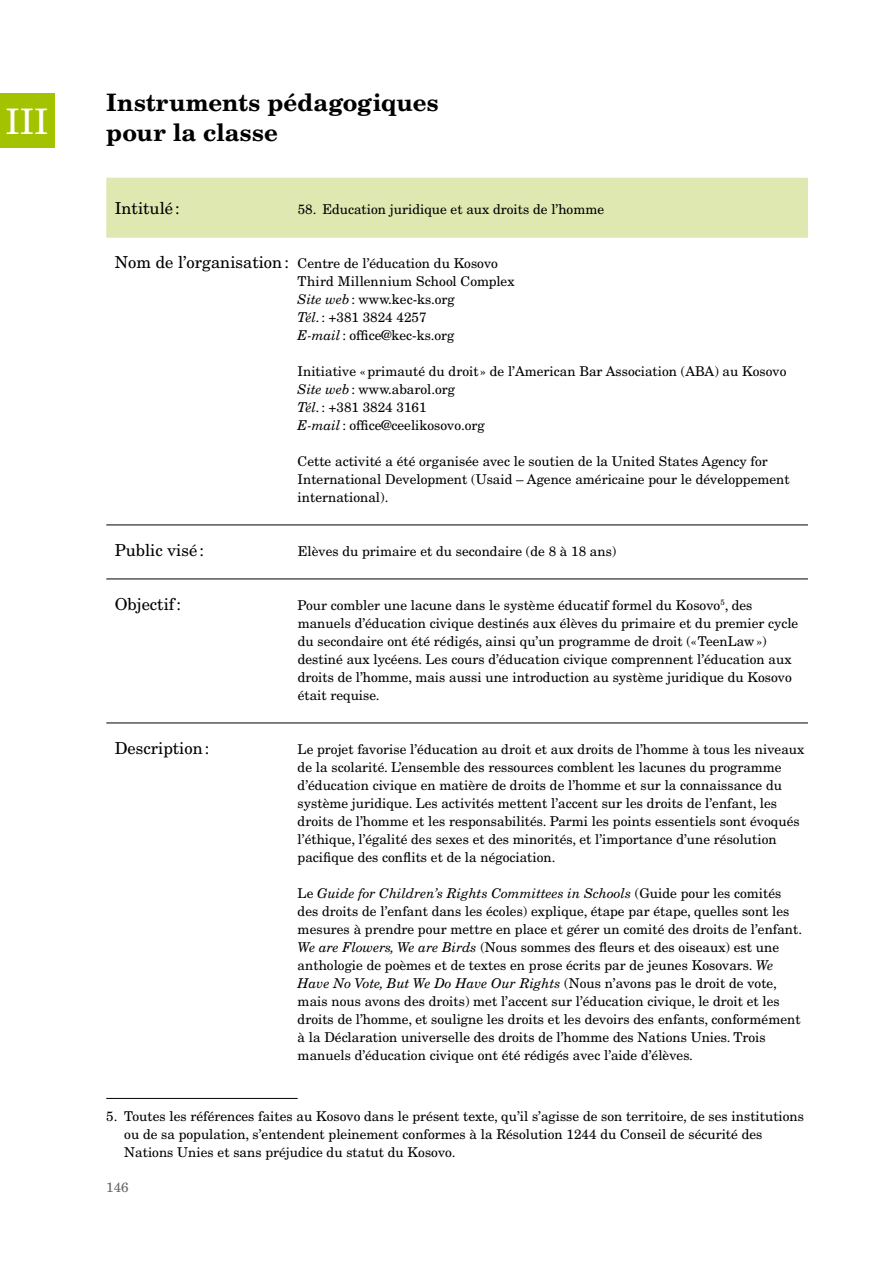
<style>
.page{position:relative;width:893px;height:1263px;background:#fff}
.page>*{position:absolute;margin:0;border:0;box-sizing:border-box;transform-origin:0 0}
.t1{font:35.25px "New Century Schlbk LT Std";color:#fff}
.t2{font:700 24px/30px "New Century Schlbk LT Std";color:#000}
.t3{font:16.5px "New Century Schlbk LT Std";color:#000}
.t4{font:13.5px/18px "New Century Schlbk LT Std";color:#000}
.t5{font:13.5px "New Century Schlbk LT Std";color:#646567}
.s1{font-size:16.5px}
.s2{font-style:italic}
</style>
<div class="page">
<div style="left:0;top:94px;width:54px;height:54px;background:#a3c300"></div>
<div style="left:106px;top:178px;width:702px;height:60px;background:#dee8b0"></div>
<hr style="left:106px;top:525px;width:702px;height:1px;background:#000">
<hr style="left:106px;top:579px;width:702px;height:1px;background:#000">
<hr style="left:106px;top:723px;width:702px;height:1px;background:#000">
<hr style="left:106px;top:1098px;width:192px;height:1px;background:#000">
<h1 class="t1" style="left:6px;top:100px;width:44px">III</h1>
<h2 class="t2" style="left:106px;top:87px;width:334px">Instruments pédagogiques pour la classe</h2>
<p class="t3" style="left:115px;top:198px;width:67px">Intitulé:</p>
<p class="t4" style="left:298px;top:200px;width:308px">58. Education juridique et aux droits de l’homme</p>
<p class="t4" style="left:298px;top:254px;width:219px;text-indent:-183px"><span class="s1">Nom de l’organisation:</span> Centre de l’éducation du Kosovo<br>Third Millennium School Complex<br><span class="s2">Site web</span>: www.kec-ks.org<br><span class="s2">Tél.</span>: +381 3824 4257<br><span class="s2">E-mail</span>: office@kec-ks.org</p>
<p class="t4" style="left:298px;top:362px;width:490px">Initiative «primauté du droit » de l’American Bar Association (ABA) au Kosovo <span class="s2">Site web</span>: www.abarol.org<br><span class="s2">Tél.</span>: <span class="s2">+</span>381 3824 3161<br><span class="s2">E-mail</span>: office@ceelikosovo.org</p>
<p class="t4" style="left:298px;top:452px;width:494px">Cette activité a été organisée avec le soutien de la United States Agency for<br>International Development (Usaid – Agence américaine pour le développement international).</p>
<p class="t3" style="left:115px;top:540px;width:91px">Public visé :</p>
<p class="t4" style="left:298px;top:542px;width:320px">Elèves du primaire et du secondaire (de 8 à 18 ans)</p>
<p class="t3" style="left:115px;top:594px;width:68px">Objectif:</p>
<p class="t4" style="left:298px;top:596px;width:502px">Pour combler une lacune dans le système éducatif formel du Kosovo<sup>5</sup>, des manuels d’éducation civique destinés aux élèves du primaire et du premier cycle du secondaire ont été rédigés, ainsi qu’un programme de droit («TeenLaw») destiné aux lycéens. Les cours d’éducation civique comprennent l’éducation aux droits de l’homme, mais aussi une introduction au système juridique du Kosovo était requise.</p>
<p class="t3" style="left:115px;top:738px;width:96px">Description:</p>
<p class="t4" style="left:298px;top:740px;width:508px">Le projet favorise l’éducation au droit et aux droits de l’homme à tous les niveaux de la scolarité. L’ensemble des ressources comblent les lacunes du programme d’éducation civique en matière de droits de l’homme et sur la connaissance du système juridique. Les activités mettent l’accent sur les droits de l’enfant, les droits de l’homme et les responsabilités. Parmi les points essentiels sont évoqués l’éthique, l’égalité des sexes et des minorités, et l’importance d’une résolution pacifique des conflits et de la négociation.</p>
<p class="t4" style="left:298px;top:884px;width:506px">Le <span class="s2">Guide for Children’s Rights Committees in Schools</span> (Guide pour les comités des droits de l’enfant dans les écoles) explique, étape par étape, quelles sont les mesures à prendre pour mettre en place et gérer un comité des droits de l’enfant.<br><span class="s2">We are Flowers, We are Birds</span> (Nous sommes des fleurs et des oiseaux) est une anthologie de poèmes et de textes en prose écrits par de jeunes Kosovars. <span class="s2">We Have No Vote, But We Do Have Our Rights</span> (Nous n’avons pas le droit de vote, mais nous avons des droits) met l’accent sur l’éducation civique, le droit et les droits de l’homme, et souligne les droits et les devoirs des enfants, conformément à la Déclaration universelle des droits de l’homme des Nations Unies. Trois manuels d’éducation civique ont été rédigés avec l’aide d’élèves.</p>
<p class="t4" style="left:124px;top:1107px;width:681px;text-indent:-18px">5. Toutes les références faites au Kosovo dans le présent texte, qu’il s’agisse de son territoire, de ses institutions ou de sa population, s’entendent pleinement conformes à la Résolution 1244 du Conseil de sécurité des<br>Nations Unies et sans préjudice du statut du Kosovo.</p>
<p class="t5" style="left:106px;top:1179px;width:24px">146</p>
</div>
